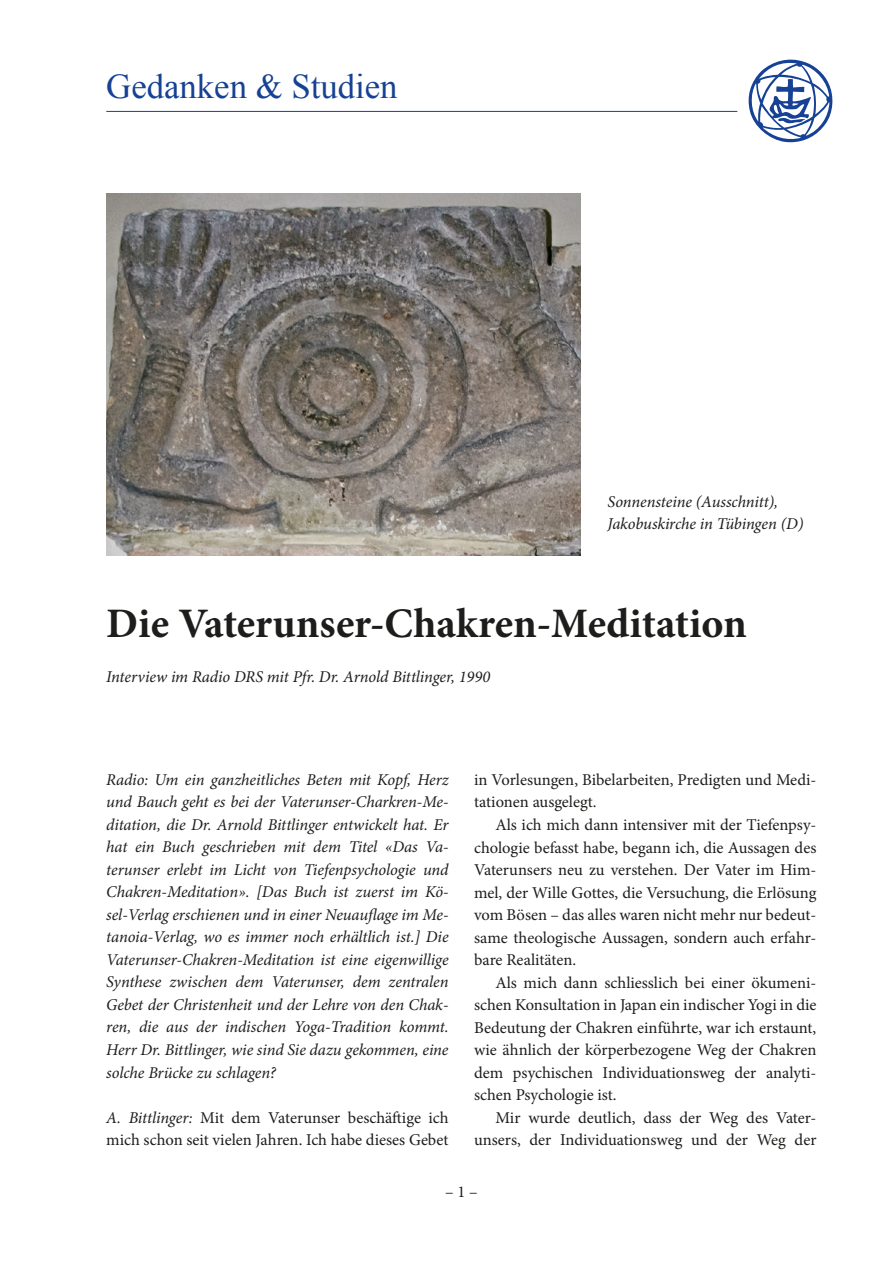
<style>
.page{position:relative;width:893px;height:1263px;background:#fff}
.page>*{position:absolute;margin:0;border:0;box-sizing:border-box;transform-origin:0 0}
.t1{font:700 42px "Minion Pro";color:#1d1d1b}
.t2{font:34.65px "Times New Roman";color:#164194}
.t3{font:16.5px/22.5px "Minion Pro";color:#1d1d1b}
.t4{font:italic 16.5px/22.5px "Minion Pro";letter-spacing:-.005em;color:#1d1d1b;text-align:justify}
.s1{font-style:italic}
</style>
<div class="page">
<svg style="left:749px;top:60px;width:83px;height:82px"></svg>
<hr style="left:106px;top:111px;width:631px;height:1px;background:#164194">
<img style="left:106px;top:194px;width:475px;height:362px">
<h2 class="t2" style="left:106px;top:63px;width:293px">Gedanken &amp; Studien</h2>
<p class="t4" style="left:608px;top:490px;width:197px">Sonnensteine (Ausschnitt),<br>Jakobuskirche in Tübingen (D)</p>
<h1 class="t1" style="left:106px;top:594px;width:642px">Die Vaterunser-Chakren-Meditation</h1>
<p class="t4" style="left:106px;top:666px;width:385px">Interview im Radio DRS mit Pfr. Dr. Arnold Bittlinger, 1990</p>
<p class="t4" style="left:106px;top:768px;width:344px">Radio: Um ein ganzheitliches Beten mit Kopf, Herz und Bauch geht es bei der Vaterunser-Charkren-Me&shy;ditation, die Dr. Arnold Bittlinger entwickelt hat. Er hat ein Buch geschrieben mit dem Titel «Das Va&shy;terunser erlebt im Licht von Tiefenpsychologie und Chakren-Meditation». [Das Buch ist zuerst im Kö&shy;sel-Verlag erschienen und in einer Neuauflage im Me&shy;tanoia-Verlag, wo es immer noch erhältlich ist.] Die Vaterunser-Chakren-Meditation ist eine eigenwillige Synthese zwischen dem Vaterunser, dem zentralen Gebet der Christenheit und der Lehre von den Chak&shy;ren, die aus der indischen Yoga-Tradition kommt.<br>Herr Dr. Bittlinger, wie sind Sie dazu gekommen, eine solche Brücke zu schlagen?</p>
<p class="t3" style="left:106px;top:1106px;width:344px"><span class="s1">A. Bittlinger:</span> Mit dem Vaterunser beschäftige ich mich schon seit vielen Jahren. Ich habe dieses Gebet</p>
<p class="t3" style="left:474px;top:768px;width:344px">in Vorlesungen, Bibelarbeiten, Predigten und Medi&shy;tationen ausgelegt.</p>
<p class="t3" style="left:474px;top:813px;width:344px;text-align:justify;text-indent:21px">Als ich mich dann intensiver mit der Tiefenpsy&shy;chologie befasst habe, begann ich, die Aussagen des Vaterunsers neu zu verstehen. Der Vater im Him&shy;mel, der Wille Gottes, die Versuchung, die Erlösung vom Bösen – das alles waren nicht mehr nur bedeut&shy;same theologische Aussagen, sondern auch erfahr&shy;bare Realitäten.</p>
<p class="t3" style="left:474px;top:971px;width:344px;text-align:justify;text-indent:21px">Als mich dann schliesslich bei einer ökumeni&shy;schen Konsultation in Japan ein indischer Yogi in die Bedeutung der Chakren einführte, war ich erstaunt, wie ähnlich der körperbezogene Weg der Chakren dem psychischen Individuationsweg der analyti&shy;schen Psychologie ist.</p>
<p class="t3" style="left:474px;top:1106px;width:344px;text-align:right">Mir wurde deutlich, dass der Weg des Vater&shy;unsers, der Individuationsweg und der Weg der</p>
<p class="t3" style="left:445px;top:1181px;width:34px">– 1 –</p>
</div>
